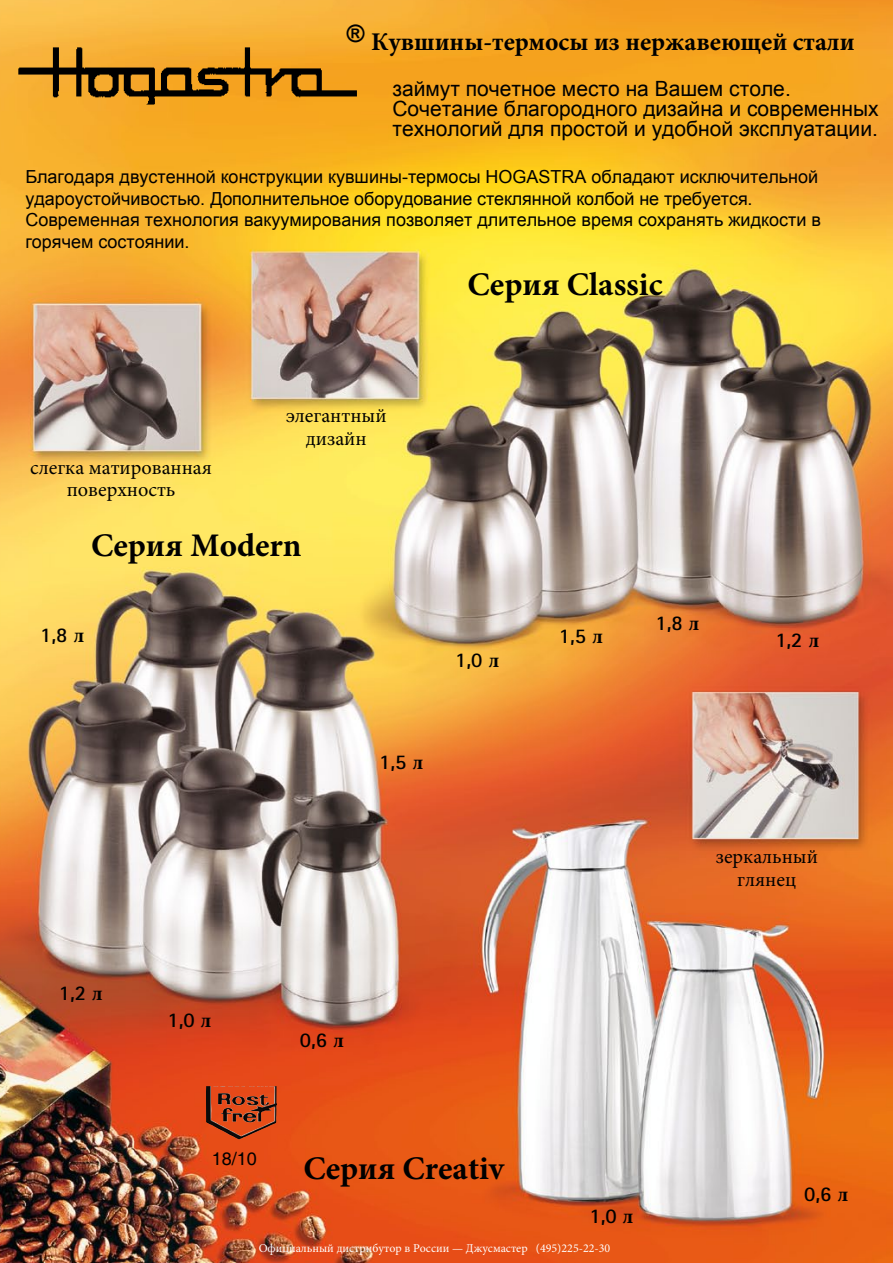
<style>
.page{position:relative;width:893px;height:1263px;background:#fff}
.page>*{position:absolute;margin:0;border:0;box-sizing:border-box;transform-origin:0 0}
.t1{font:700 33px "Minion Pro";color:#000}
.t2{font:700 25.5px "Minion Pro";color:#000}
.t3{font:21px/20px "Arial";color:#000}
.t4{font:700 21px "Rotis Sans Serif";color:#000}
.t5{font:20.25px/22.5px "Minion Pro";color:#000;text-align:center}
.t6{font:18px/21.6px "Arial";color:#000}
.t7{font:18px "Helvetica";color:#000}
.t8{font:12px "Minion Pro";color:#fff}
.s1{font-family:"Minion Pro"}
</style>
<div class="page">
<img style="left:0;top:0;width:893px;height:1263px">
<img style="left:14px;top:44px;width:343px;height:61px">
<img style="left:206px;top:1086px;width:71px;height:54px">
<h2 class="t2" style="left:347px;top:24px;width:509px"><sup>®</sup> Кувшины-термосы из нержавеющей стали</h2>
<p class="t3" style="left:392px;top:78px;width:488px">займут почетное место на Вашем столе.<br>Сочетание благородного дизайна и современных технологий для простой и удобной эксплуатации.</p>
<p class="t6" style="left:25px;top:166px;width:797px">Благодаря двустенной конструкции кувшины-термосы HOGASTRA обладают исключительной удароустойчивостью. Дополнительное оборудование стеклянной колбой не требуется.<br>Современная технология вакуумирования позволяет длительное время сохранять жидкости в горячем состоянии.</p>
<h1 class="t1" style="left:468px;top:261px;width:196px">Серия Classic</h1>
<p class="t5" style="left:30px;top:456px;width:183px">слегка матированная поверхность</p>
<p class="t5" style="left:286px;top:405px;width:102px">элегантный дизайн</p>
<h1 class="t1" style="left:91px;top:523px;width:212px">Серия Modern</h1>
<p class="t4" style="left:40px;top:621px;width:45px">1,8 <span class="s1">л</span></p>
<p class="t4" style="left:379px;top:748px;width:45px">1,5 <span class="s1">л</span></p>
<p class="t4" style="left:455px;top:647px;width:45px">1,0 <span class="s1">л</span></p>
<p class="t4" style="left:59px;top:979px;width:45px">1,2 <span class="s1">л</span></p>
<p class="t4" style="left:168px;top:1007px;width:45px">1,0 <span class="s1">л</span></p>
<p class="t4" style="left:300px;top:1026px;width:45px">0,6 <span class="s1">л</span></p>
<p class="t4" style="left:655px;top:609px;width:45px">1,8 <span class="s1">л</span></p>
<p class="t4" style="left:559px;top:623px;width:45px">1,5 <span class="s1">л</span></p>
<p class="t4" style="left:775px;top:626px;width:45px">1,2 <span class="s1">л</span></p>
<p class="t5" style="left:716px;top:845px;width:104px">зеркальный глянец</p>
<p class="t7" style="left:212px;top:1148px;width:47px">18/10</p>
<h1 class="t1" style="left:303px;top:1145px;width:202px">Серия Creativ</h1>
<p class="t4" style="left:589px;top:1202px;width:45px">1,0 <span class="s1">л</span></p>
<p class="t8" style="left:259px;top:1240px;width:353px">Официальный дистрибутор в России — Джусмастер (495)225-22-30</p>
<p class="t4" style="left:804px;top:1180px;width:45px">0,6 <span class="s1">л</span></p>
</div>
